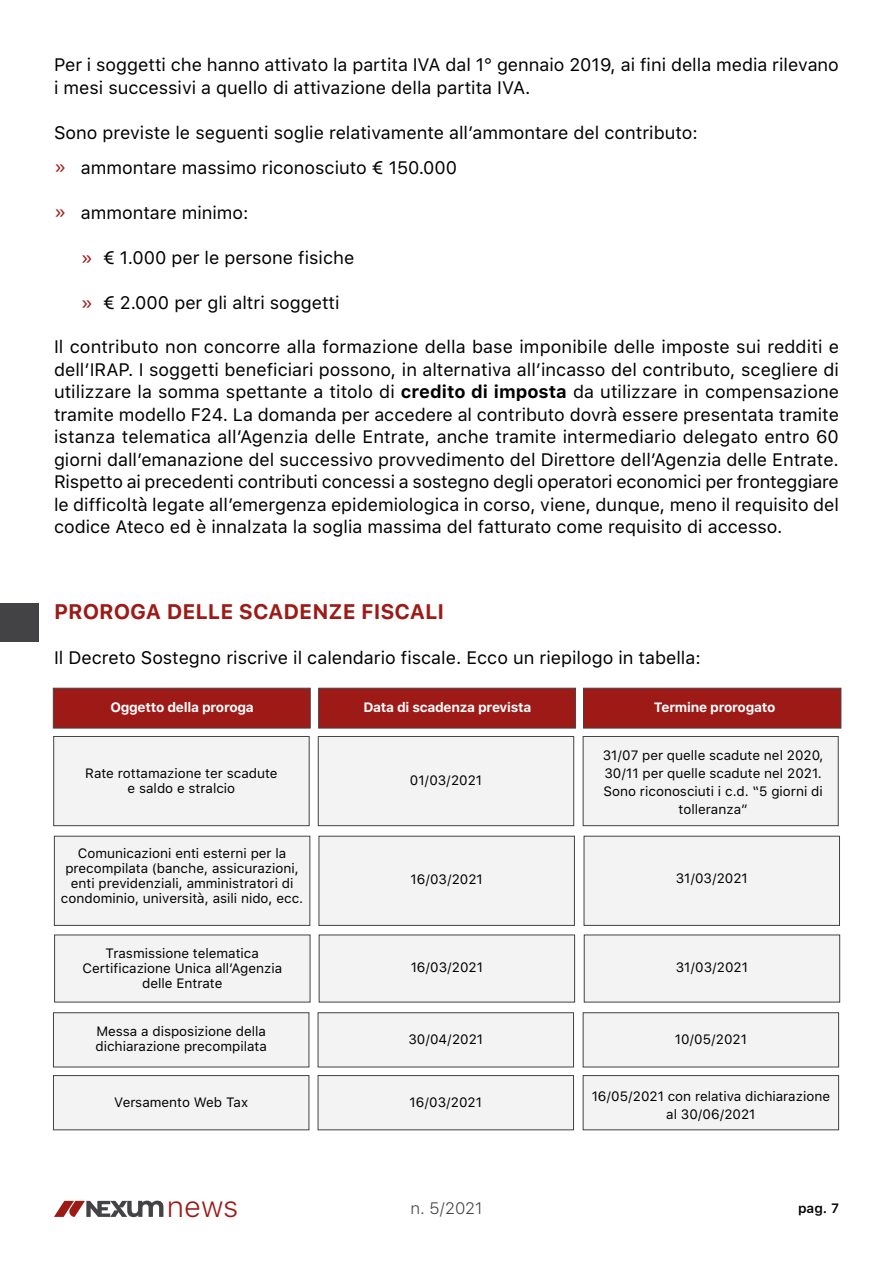
<style>
.page{position:relative;width:893px;height:1263px;background:#fff}
.page>*{position:absolute;margin:0;border:0;box-sizing:border-box;transform-origin:0 0}
.t1{font:300 29.4px "SFUI Text";color:#9d1a17}
.t2{font:700 21px "SFUI Text";color:#9d1a17}
.t3{font:18px/22.5px "SFUI Text";color:#000}
.t4{font:18px "SFUI Text";color:#9d1a17}
.t5{font:300 16.5px "SFUI Text";color:#434345}
.t6{font:13.5px/15px "SFUI Text";color:#000;text-align:center}
.t7{font:700 13.5px "SFUI Text";letter-spacing:-.02em;color:#fff}
.t8{font:600 13.5px "SFUI Text";color:#000}
.s1{color:#9d1a17}
.s2{font-weight:700}
</style>
<div class="page">
<div style="left:0;top:603px;width:38px;height:38px;background:#434345"></div>
<div style="left:53px;top:688px;width:258px;height:40px;background:#9d1a17;border:1px solid #434345"></div>
<div style="left:53px;top:736px;width:257px;height:90px;background:#f3f3f4;border:1px solid #434345"></div>
<div style="left:318px;top:736px;width:256px;height:90px;background:#f3f3f4;border:1px solid #434345"></div>
<div style="left:583px;top:736px;width:256px;height:90px;background:#f3f3f4;border:1px solid #434345"></div>
<div style="left:54px;top:836px;width:256px;height:90px;background:#f3f3f4;border:1px solid #434345"></div>
<div style="left:319px;top:836px;width:256px;height:90px;background:#f3f3f4;border:1px solid #434345"></div>
<div style="left:584px;top:836px;width:256px;height:90px;background:#f3f3f4;border:1px solid #434345"></div>
<div style="left:54px;top:934px;width:256px;height:68px;background:#f3f3f4"></div>
<div style="left:319px;top:934px;width:256px;height:68px;background:#f3f3f4"></div>
<div style="left:584px;top:934px;width:256px;height:68px;background:#f3f3f4"></div>
<div style="left:53px;top:1012px;width:256px;height:55px;background:#f3f3f4;border:1px solid #434345"></div>
<div style="left:318px;top:1012px;width:256px;height:55px;background:#f3f3f4;border:1px solid #434345"></div>
<div style="left:583px;top:1012px;width:256px;height:55px;background:#f3f3f4;border:1px solid #434345"></div>
<div style="left:53px;top:1075px;width:256px;height:55px;background:#f3f3f4;border:1px solid #434345"></div>
<div style="left:318px;top:1075px;width:256px;height:55px;background:#f3f3f4;border:1px solid #434345"></div>
<div style="left:583px;top:1075px;width:256px;height:55px;background:#f3f3f4;border:1px solid #434345"></div>
<div style="left:318px;top:688px;width:258px;height:40px;background:#9d1a17;border:1px solid #434345"></div>
<div style="left:583px;top:688px;width:258px;height:40px;background:#9d1a17;border:1px solid #434345"></div>
<svg style="left:54px;top:1200px;width:109px;height:17px"></svg>
<p class="t3" style="left:54px;top:53px;width:786px">Per i soggetti che hanno attivato la partita IVA dal 1° gennaio 2019, ai fini della media rilevano i mesi successivi a quello di attivazione della partita IVA.</p>
<p class="t3" style="left:54px;top:120px;width:645px">Sono previste le seguenti soglie relativamente all’ammontare del contributo:</p>
<p class="t4" style="left:54px;top:154px;width:14px">»</p>
<p class="t4" style="left:54px;top:199px;width:14px">»</p>
<p class="t3" style="left:81px;top:156px;width:378px">ammontare massimo riconosciuto € 150.000</p>
<p class="t3" style="left:81px;top:201px;width:169px">ammontare minimo:</p>
<p class="t3" style="left:81px;top:246px;width:275px"><span class="s1">»</span> € 1.000 per le persone fisiche</p>
<p class="t3" style="left:81px;top:291px;width:260px"><span class="s1">»</span> € 2.000 per gli altri soggetti</p>
<p class="t3" style="left:54px;top:335px;width:787px;text-align:justify">Il contributo non concorre alla formazione della base imponibile delle imposte sui redditi e dell’IRAP. I soggetti beneficiari possono, in alternativa all’incasso del contributo, scegliere di utilizzare la somma spettante a titolo di <span class="s2">credito di imposta</span> da utilizzare in compensazione tramite modello F24. La domanda per accedere al contributo dovrà essere presentata tramite istanza telematica all’Agenzia delle Entrate, anche tramite intermediario delegato entro 60 giorni dall’emanazione del successivo provvedimento del Direttore dell’Agenzia delle Entrate.<br>Rispetto ai precedenti contributi concessi a sostegno degli operatori economici per fronteggiare le difficoltà legate all’emergenza epidemiologica in corso, viene, dunque, meno il requisito del codice Ateco ed è innalzata la soglia massima del fatturato come requisito di accesso.</p>
<p class="t2" style="left:54px;top:596px;width:392px">PROROGA DELLE SCADENZE FISCALI</p>
<p class="t3" style="left:54px;top:645px;width:648px">Il Decreto Sostegno riscrive il calendario fiscale. Ecco un riepilogo in tabella:</p>
<p class="t7" style="left:110px;top:697px;width:145px">Oggetto della proroga</p>
<p class="t7" style="left:363px;top:697px;width:170px">Data di scadenza prevista</p>
<p class="t7" style="left:654px;top:697px;width:123px">Termine prorogato</p>
<p class="t6" style="left:85px;top:765px;width:194px">Rate rottamazione ter scadute e saldo e stralcio</p>
<p class="t6" style="left:410px;top:772px;width:74px">01/03/2021</p>
<p class="t6" style="left:603px;top:745px;width:222px;line-height:18px">31/07 per quelle scadute nel 2020,<br>30/11 per quelle scadute nel 2021.<br>Sono riconosciuti i c.d. “5 giorni di tolleranza”</p>
<p class="t6" style="left:61px;top:845px;width:244px">Comunicazioni enti esterni per la precompilata (banche, assicurazioni, enti previdenziali, amministratori di condominio, università, asili nido, ecc.</p>
<p class="t6" style="left:82px;top:945px;width:201px">Trasmissione telematica<br>Certificazione Unica all’Agenzia delle Entrate</p>
<p class="t6" style="left:410px;top:871px;width:74px">16/03/2021</p>
<p class="t6" style="left:676px;top:870px;width:74px">31/03/2021</p>
<p class="t6" style="left:411px;top:959px;width:74px">16/03/2021</p>
<p class="t6" style="left:676px;top:959px;width:74px">31/03/2021</p>
<p class="t6" style="left:95px;top:1023px;width:173px;text-align:left">Messa a disposizione della dichiarazione precompilata</p>
<p class="t6" style="left:408px;top:1032px;width:76px">30/04/2021</p>
<p class="t6" style="left:675px;top:1032px;width:74px">10/05/2021</p>
<p class="t6" style="left:114px;top:1094px;width:135px">Versamento Web Tax</p>
<p class="t6" style="left:410px;top:1094px;width:74px">16/03/2021</p>
<p class="t6" style="left:592px;top:1086px;width:240px;line-height:18px">16/05/2021 con relativa dichiarazione al 30/06/2021</p>
<h1 class="t1" style="left:167px;top:1186px;width:73px">news</h1>
<p class="t5" style="left:410px;top:1197px;width:73px">n. 5/2021</p>
<p class="t8" style="left:798px;top:1199px;width:42px">pag. 7</p>
</div>
